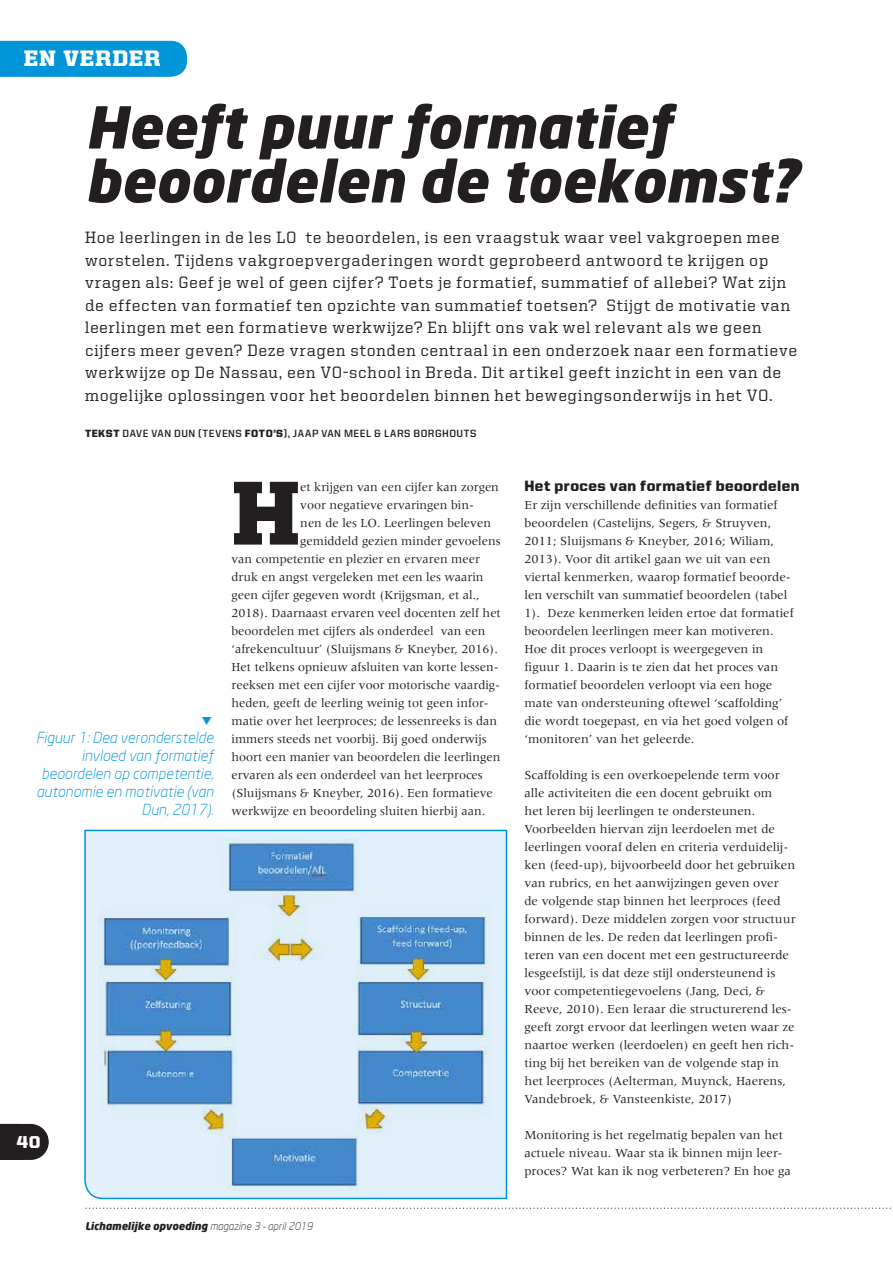
<style>
.page{position:relative;width:893px;height:1263px;background:#fff}
.page>*{position:absolute;margin:0;border:0;box-sizing:border-box;transform-origin:0 0}
.t1{font:900 91.05px "United Serif Reg";color:#231f20}
.t2{font:italic 900 57px/54px "Neo Sans";color:#231f20}
.t3{font:900 22.5px "United Serif Reg";letter-spacing:.035em;color:#fff}
.t4{font:900 17.25px "United Sans Reg";color:#fff}
.t5{font:500 16.5px/22.5px "United Serif Reg";letter-spacing:.045em;color:#231f20}
.t6{font:italic 300 15px/18px "Neo Sans";color:#0095d9;text-align:right}
.t7{font:900 15px "United Sans Reg";letter-spacing:.03em;color:#231f20}
.t8{font:12.75px/18px "Meridien LT Std";color:#231f20}
.t9{font:700 10.5px "United Sans Reg";letter-spacing:.05em;color:#231f20}
.t10{font:italic 900 10.5px "Neo Sans";color:#231f20}
.s1{font-weight:900}
.s2{font-weight:300}
</style>
<div class="page">
<svg style="left:84px;top:829px;width:424px;height:371px;background:#c8e6f6"></svg>
<div style="left:0;top:41px;width:187px;height:36px;background:#0095d9"></div>
<img style="left:99px;top:839px;width:392px;height:351px">
<svg style="left:0;top:1124px;width:49px;height:36px;background:#353132"></svg>
<svg style="left:85px;top:1207px;width:806px;height:2px"></svg>
<h3 class="t3" style="left:24px;top:46px;width:138px">EN VERDER</h3>
<h2 class="t2" style="left:85px;top:98px;width:715px">Heeft puur formatief beoordelen de toekomst?</h2>
<p class="t5" style="left:85px;top:226px;width:714px">Hoe leerlingen in de les LO te beoordelen, is een vraagstuk waar veel vakgroepen mee worstelen. Tijdens vakgroepvergaderingen wordt geprobeerd antwoord te krijgen op vragen als: Geef je wel of geen cijfer? Toets je formatief, summatief of allebei? Wat zijn de effecten van formatief ten opzichte van summatief toetsen? Stijgt de motivatie van leerlingen met een formatieve werkwijze? En blijft ons vak wel relevant als we geen cijfers meer geven? Deze vragen stonden centraal in een onderzoek naar een formatieve werkwijze op De Nassau, een VO-school in Breda. Dit artikel geeft inzicht in een van de mogelijke oplossingen voor het beoordelen binnen het bewegingsonderwijs in het VO.</p>
<p class="t9" style="left:85px;top:428px;width:393px"><span class="s1">TEKST</span> DAVE VAN DUN (TEVENS <span class="s1">FOTO’S</span>), JAAP VAN MEEL &amp; LARS BORGHOUTS</p>
<p class="t6" style="left:36px;top:728px;width:179px">Figuur 1: Dea veronderstelde invloed van formatief beoordelen op competentie, autonomie en motivatie (van<br>Dun, 2017).</p>
<h1 class="t1" style="left:232px;top:463px;width:70px">H</h1>
<p class="t8" style="left:300px;top:477px;width:200px">et krijgen van een cijfer kan zorgen</p>
<p class="t8" style="left:300px;top:495px;width:175px">voor negatieve ervaringen bin-</p>
<p class="t8" style="left:300px;top:513px;width:192px">nen de les LO. Leerlingen beleven</p>
<p class="t8" style="left:300px;top:531px;width:202px">gemiddeld gezien minder gevoelens</p>
<p class="t8" style="left:232px;top:549px;width:250px">van competentie en plezier en ervaren meer</p>
<p class="t8" style="left:232px;top:567px;width:254px">druk en angst vergeleken met een les waarin</p>
<p class="t8" style="left:232px;top:585px;width:250px">geen cijfer gegeven wordt (Krijgsman, et al.,</p>
<p class="t8" style="left:232px;top:603px;width:271px">2018). Daarnaast ervaren veel docenten zelf het</p>
<p class="t8" style="left:232px;top:621px;width:255px">beoordelen met cijfers als onderdeel van een</p>
<p class="t8" style="left:232px;top:639px;width:268px">‘afrekencultuur’ (Sluijsmans &amp; Kneyber, 2016).</p>
<p class="t8" style="left:232px;top:657px;width:269px">Het telkens opnieuw afsluiten van korte lessen-</p>
<p class="t8" style="left:232px;top:675px;width:270px">reeksen met een cijfer voor motorische vaardig-</p>
<p class="t8" style="left:232px;top:693px;width:258px">heden, geeft de leerling weinig tot geen infor-</p>
<p class="t8" style="left:232px;top:711px;width:267px">matie over het leerproces; de lessenreeks is dan</p>
<p class="t8" style="left:232px;top:729px;width:257px">immers steeds net voorbij. Bij goed onderwijs</p>
<p class="t8" style="left:232px;top:747px;width:270px">hoort een manier van beoordelen die leerlingen</p>
<p class="t8" style="left:232px;top:765px;width:253px">ervaren als een onderdeel van het leerproces</p>
<p class="t8" style="left:232px;top:783px;width:263px">(Sluijsmans &amp; Kneyber, 2016). Een formatieve</p>
<p class="t8" style="left:232px;top:801px;width:255px">werkwijze en beoordeling sluiten hierbij aan.</p>
<h3 class="t4" style="left:17px;top:1133px;width:25px">40</h3>
<p class="t10" style="left:85px;top:1219px;width:229px">Lichamelijke opvoeding <span class="s2">magazine 3 - april 2019</span></p>
<p class="t7" style="left:524px;top:477px;width:276px">Het proces van formatief beoordelen</p>
<p class="t8" style="left:524px;top:495px;width:271px">Er zijn verschillende definities van formatief beoordelen (Castelijns, Segers, &amp; Struyven, 2011; Sluijsmans &amp; Kneyber, 2016; Wiliam, 2013). Voor dit artikel gaan we uit van een viertal kenmerken, waarop formatief beoorde&shy;len verschilt van summatief beoordelen (tabel 1). Deze kenmerken leiden ertoe dat formatief beoordelen leerlingen meer kan motiveren.<br>Hoe dit proces verloopt is weergegeven in figuur 1. Daarin is te zien dat het proces van formatief beoordelen verloopt via een hoge mate van ondersteuning oftewel ‘scaffolding’ die wordt toegepast, en via het goed volgen of ‘monitoren’ van het geleerde.</p>
<p class="t8" style="left:524px;top:765px;width:273px">Scaffolding is een overkoepelende term voor alle activiteiten die een docent gebruikt om<br>het leren bij leerlingen te ondersteunen.<br>Voorbeelden hiervan zijn leerdoelen met de leerlingen vooraf delen en criteria verduidelij&shy;ken (feed-up), bijvoorbeeld door het gebruiken van rubrics, en het aanwijzingen geven over<br>de volgende stap binnen het leerproces (feed forward). Deze middelen zorgen voor structuur binnen de les. De reden dat leerlingen profi&shy;teren van een docent met een gestructureerde lesgeefstijl, is dat deze stijl ondersteunend is voor competentiegevoelens (Jang, Deci, &amp; Reeve, 2010). Een leraar die structurerend les&shy;geeft zorgt ervoor dat leerlingen weten waar ze naartoe werken (leerdoelen) en geeft hen rich&shy;ting bij het bereiken van de volgende stap in het leerproces (Aelterman, Muynck, Haerens, Vandebroek, &amp; Vansteenkiste, 2017)</p>
<p class="t8" style="left:524px;top:1125px;width:268px">Monitoring is het regelmatig bepalen van het actuele niveau. Waar sta ik binnen mijn leer&shy;proces? Wat kan ik nog verbeteren? En hoe ga</p>
</div>
